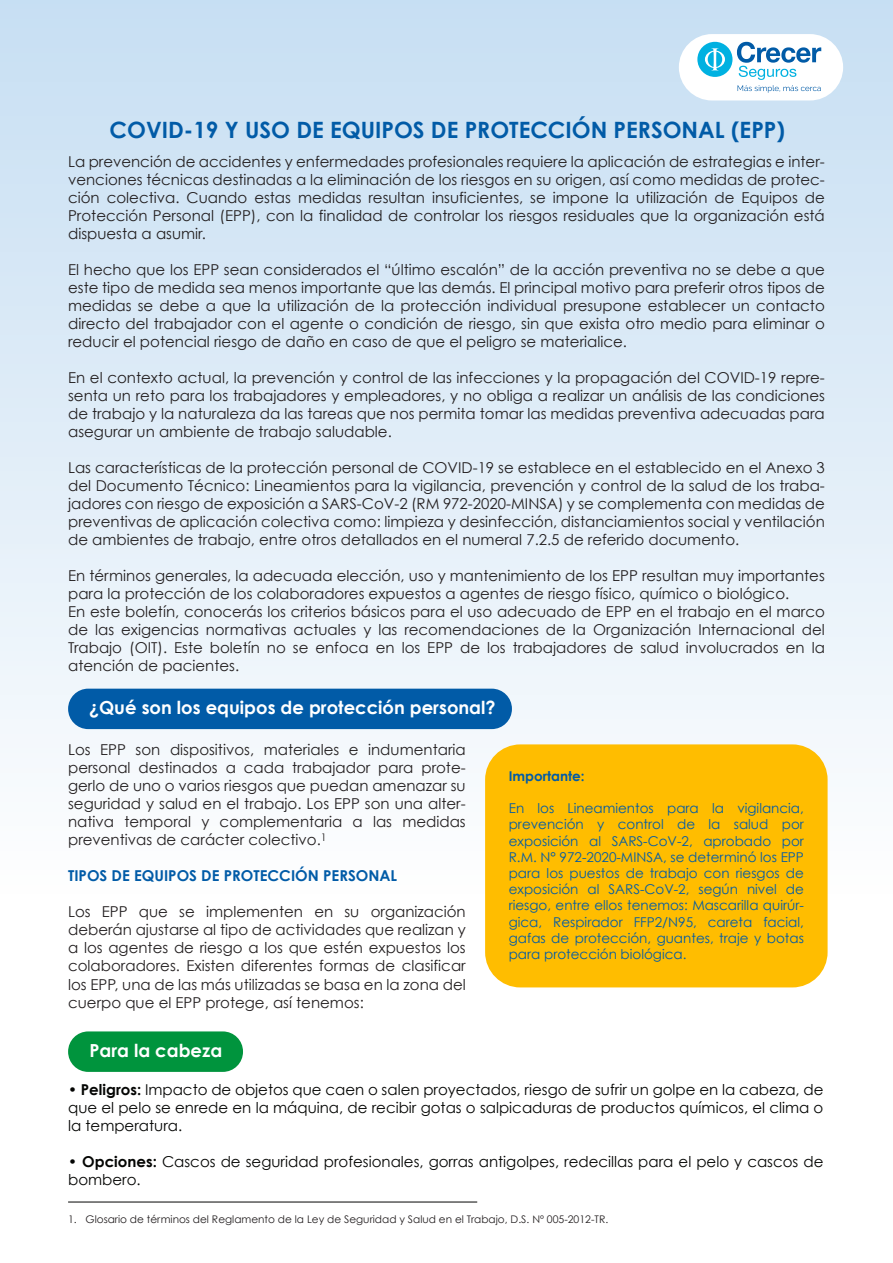
<style>
.page{position:relative;width:893px;height:1263px;background:#fff}
.page>*{position:absolute;margin:0;border:0;box-sizing:border-box;transform-origin:0 0}
.t1{font:700 22.5px "Century Gothic";color:#015ba7}
.t2{font:700 18px "Century Gothic";color:#fff}
.t3{font:15px/18px "Century Gothic";color:#231f20;text-align:justify}
.t4{font:15px/18px "Century Gothic";color:#040503;text-align:justify}
.t5{font:700 15px "Century Gothic";color:#015ba7}
.t6{font:13.5px/16.2px "Century Gothic";color:#015ba7;text-align:justify}
.t7{font:700 13.5px "Century Gothic";color:#015ba7}
.t8{font:10.5px "Century Gothic";color:#231f20}
.s1{font-weight:700}
</style>
<div class="page">
<div style="left:0;top:0;width:893px;height:1263px;background:linear-gradient(to bottom,#cae0f3,#fff)"></div>
<div style="left:679px;top:34px;width:164px;height:66px;background:#fff;border-radius:33px"></div>
<div style="left:697px;top:42px;width:35px;height:35px;background:#00b1e1;border-radius:50%"></div>
<svg style="left:705px;top:48px;width:20px;height:23px"></svg>
<svg style="left:737px;top:42px;width:84px;height:51px"></svg>
<div style="left:68px;top:689px;width:444px;height:40px;background:#015ba7;border-radius:20px"></div>
<div style="left:485px;top:744px;width:343px;height:243px;background:#ffbd00;border-radius:35px"></div>
<div style="left:68px;top:1031px;width:175px;height:41px;background:#00943d;border-radius:20px"></div>
<hr style="left:68px;top:1202px;width:409px;height:1px;background:#040503">
<h1 class="t1" style="left:110px;top:116px;width:677px">COVID-19 Y USO DE EQUIPOS DE PROTECCIÓN PERSONAL (EPP)</h1>
<p class="t3" style="left:68px;top:152px;width:758px">La prevención de accidentes y enfermedades profesionales requiere la aplicación de estrategias e inter&shy;venciones técnicas destinadas a la eliminación de los riesgos en su origen, así como medidas de protec&shy;ción colectiva. Cuando estas medidas resultan insuficientes, se impone la utilización de Equipos de Protección Personal (EPP), con la finalidad de controlar los riesgos residuales que la organización está dispuesta a asumir.</p>
<p class="t3" style="left:68px;top:260px;width:758px">El hecho que los EPP sean considerados el “último escalón” de la acción preventiva no se debe a que este tipo de medida sea menos importante que las demás. El principal motivo para preferir otros tipos de medidas se debe a que la utilización de la protección individual presupone establecer un contacto directo del trabajador con el agente o condición de riesgo, sin que exista otro medio para eliminar o reducir el potencial riesgo de daño en caso de que el peligro se materialice.</p>
<p class="t3" style="left:68px;top:368px;width:758px">En el contexto actual, la prevención y control de las infecciones y la propagación del COVID-19 repre&shy;senta un reto para los trabajadores y empleadores, y no obliga a realizar un análisis de las condiciones de trabajo y la naturaleza da las tareas que nos permita tomar las medidas preventiva adecuadas para asegurar un ambiente de trabajo saludable.</p>
<p class="t3" style="left:68px;top:458px;width:758px">Las características de la protección personal de COVID-19 se establece en el establecido en el Anexo 3 del Documento Técnico: Lineamientos para la vigilancia, prevención y control de la salud de los traba&shy;jadores con riesgo de exposición a SARS-CoV-2 (RM 972-2020-MINSA) y se complementa con medidas de preventivas de aplicación colectiva como: limpieza y desinfección, distanciamientos social y ventilación de ambientes de trabajo, entre otros detallados en el numeral 7.2.5 de referido documento.</p>
<p class="t3" style="left:68px;top:566px;width:758px;text-align:left">En términos generales, la adecuada elección, uso y mantenimiento de los EPP resultan muy importantes para la protección de los colaboradores expuestos a agentes de riesgo físico, químico o biológico.<br>En este boletín, conocerás los criterios básicos para el uso adecuado de EPP en el trabajo en el marco de las exigencias normativas actuales y las recomendaciones de la Organización Internacional del Trabajo (OIT). Este boletín no se enfoca en los EPP de los trabajadores de salud involucrados en la atención de pacientes.</p>
<p class="t2" style="left:89px;top:696px;width:408px">¿Qué son los equipos de protección personal?</p>
<p class="t3" style="left:68px;top:741px;width:399px">Los EPP son dispositivos, materiales e indumentaria personal destinados a cada trabajador para prote&shy;gerlo de uno o varios riesgos que puedan amenazar su seguridad y salud en el trabajo. Los EPP son una alter&shy;nativa temporal y complementaria a las medidas preventivas de carácter colectivo.<sup>1</sup></p>
<p class="t5" style="left:68px;top:866px;width:331px">TIPOS DE EQUIPOS DE PROTECCIÓN PERSONAL</p>
<p class="t3" style="left:68px;top:903px;width:399px">Los EPP que se implementen en su organización deberán ajustarse al tipo de actividades que realizan y a los agentes de riesgo a los que estén expuestos los colaboradores. Existen diferentes formas de clasificar los EPP, una de las más utilizadas se basa en la zona del cuerpo que el EPP protege, así tenemos:</p>
<p class="t2" style="left:89px;top:1039px;width:134px">Para la cabeza</p>
<p class="t7" style="left:509px;top:767px;width:77px">Importante:</p>
<p class="t6" style="left:509px;top:800px;width:297px">En los Lineamientos para la vigilancia, prevención y control de la salud por exposición al SARS-CoV-2, aprobado por R.M. N° 972-2020-MINSA, se determinó los EPP para los puestos de trabajo con riesgos de exposición al SARS-CoV-2, según nivel de riesgo, entre ellos tenemos: Mascarilla quirúr&shy;gica, Respirador FFP2/N95, careta facial, gafas de protección, guantes, traje y botas para protección biológica.</p>
<p class="t4" style="left:68px;top:1080px;width:757px"><span class="s1">• Peligros:</span> Impacto de objetos que caen o salen proyectados, riesgo de sufrir un golpe en la cabeza, de que el pelo se enrede en la máquina, de recibir gotas o salpicaduras de productos químicos, el clima o la temperatura.</p>
<p class="t4" style="left:68px;top:1152px;width:757px"><span class="s1">• Opciones:</span> Cascos de seguridad profesionales, gorras antigolpes, redecillas para el pelo y cascos de bombero.</p>
<p class="t8" style="left:68px;top:1212px;width:542px">1. Glosario de términos del Reglamento de la Ley de Seguridad y Salud en el Trabajo, D.S. Nº 005-2012-TR.</p>
</div>
